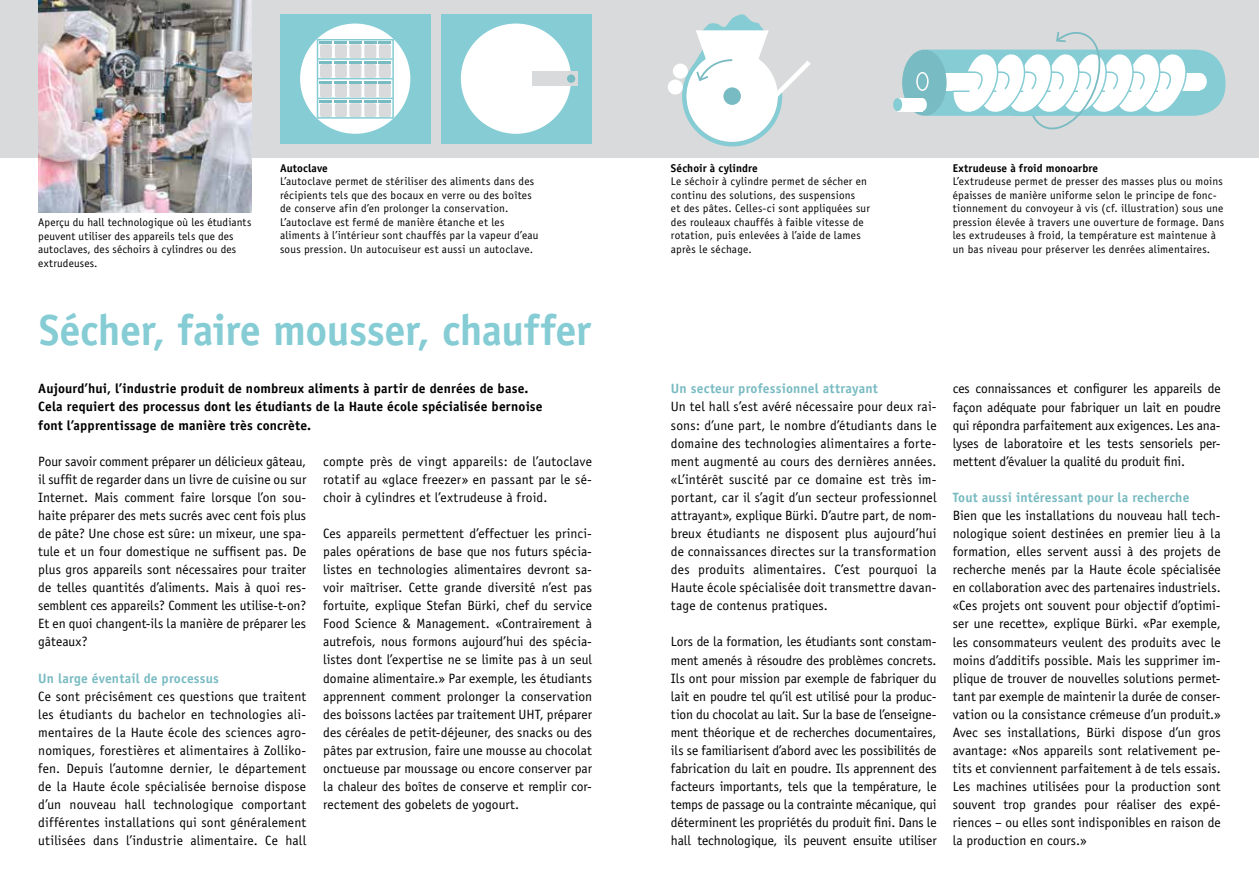
<style>
.page{position:relative;width:1259px;height:893px;background:#fff}
.page>*{position:absolute;margin:0;border:0;box-sizing:border-box;transform-origin:0 0}
.t1{font:700 43.5px "Officina Sans";letter-spacing:-.01em;color:#85ccd4}
.t2{font:13.5px/18.1px "Officina Sans";letter-spacing:.005em;color:#000;text-align:justify}
.t3{font:700 13.5px/18.1px "Officina Sans";letter-spacing:.01em;color:#000}
.t4{font:700 13.5px "Officina Sans";letter-spacing:.01em;color:#79bbc2}
.t5{font:11.25px/13.5px "Officina Sans";letter-spacing:.02em;color:#000}
.t6{font:700 11.25px "Officina Sans";letter-spacing:.01em;color:#000}
</style>
<div class="page">
<div style="left:0;top:0;width:629px;height:157px;background:#d9dadb"></div>
<div style="left:280px;top:14px;width:150px;height:130px;background:#85ccd4"></div>
<div style="left:300px;top:24px;width:110px;height:110px;background:#fff;border-radius:50%"></div>
<hr style="left:317px;top:78px;width:76px;height:1px;background:#85ccd4">
<hr style="left:317px;top:58px;width:76px;height:2px;background:#85ccd4">
<hr style="left:317px;top:98px;width:76px;height:1px;background:#85ccd4">
<div style="left:335px;top:44px;width:12px;height:14px;background:#d9dadb;border-radius:2px"></div>
<div style="left:320px;top:44px;width:12px;height:14px;background:#d9dadb;border-radius:2px"></div>
<div style="left:364px;top:44px;width:12px;height:14px;background:#d9dadb;border-radius:2px"></div>
<div style="left:349px;top:44px;width:12px;height:14px;background:#d9dadb;border-radius:2px"></div>
<div style="left:379px;top:44px;width:12px;height:14px;background:#d9dadb;border-radius:2px"></div>
<svg style="left:320px;top:42px;width:71px;height:2px"></svg>
<div style="left:335px;top:64px;width:12px;height:14px;background:#d9dadb;border-radius:2px"></div>
<div style="left:320px;top:64px;width:12px;height:14px;background:#d9dadb;border-radius:2px"></div>
<div style="left:364px;top:64px;width:12px;height:14px;background:#d9dadb;border-radius:2px"></div>
<div style="left:349px;top:64px;width:12px;height:14px;background:#d9dadb;border-radius:2px"></div>
<div style="left:379px;top:64px;width:12px;height:14px;background:#d9dadb;border-radius:2px"></div>
<svg style="left:320px;top:61px;width:71px;height:3px"></svg>
<div style="left:335px;top:84px;width:12px;height:14px;background:#d9dadb;border-radius:2px"></div>
<div style="left:320px;top:84px;width:12px;height:14px;background:#d9dadb;border-radius:2px"></div>
<div style="left:364px;top:84px;width:12px;height:14px;background:#d9dadb;border-radius:2px"></div>
<div style="left:349px;top:84px;width:12px;height:14px;background:#d9dadb;border-radius:2px"></div>
<div style="left:379px;top:84px;width:12px;height:14px;background:#d9dadb;border-radius:2px"></div>
<svg style="left:320px;top:81px;width:71px;height:3px"></svg>
<div style="left:335px;top:103px;width:12px;height:14px;background:#d9dadb;border-radius:2px"></div>
<div style="left:320px;top:103px;width:12px;height:14px;background:#d9dadb;border-radius:2px"></div>
<div style="left:364px;top:103px;width:12px;height:14px;background:#d9dadb;border-radius:2px"></div>
<div style="left:349px;top:103px;width:12px;height:14px;background:#d9dadb;border-radius:2px"></div>
<div style="left:379px;top:103px;width:12px;height:14px;background:#d9dadb;border-radius:2px"></div>
<svg style="left:320px;top:100px;width:71px;height:3px"></svg>
<div style="left:317px;top:39px;width:77px;height:80px;border:2px solid #85ccd4"></div>
<img style="left:38px;top:0;width:214px;height:213px">
<div style="left:441px;top:14px;width:150px;height:130px;background:#85ccd4"></div>
<div style="left:461px;top:24px;width:110px;height:110px;background:#fff;border-radius:50%"></div>
<div style="left:532px;top:72px;width:46px;height:14px;background:#d9dadb"></div>
<div style="left:567px;top:74px;width:8px;height:9px;background:#79bbc2;border-radius:50%"></div>
<div style="left:629px;top:0;width:630px;height:157px;background:#d9dadb"></div>
<div style="left:673px;top:64px;width:15px;height:15px;background:#fff;border-radius:50%"></div>
<div style="left:668px;top:80px;width:15px;height:15px;background:#fff;border-radius:50%"></div>
<svg style="left:680px;top:14px;width:131px;height:133px"></svg>
<div style="left:724px;top:89px;width:16px;height:15px;background:#79bbc2;border-radius:50%"></div>
<div style="left:902px;top:50px;width:44px;height:66px;background:#79bbc2;border-radius:50%"></div>
<div style="left:916px;top:72px;width:12px;height:19px;border:2px solid #fff;border-radius:50%"></div>
<div style="left:896px;top:98px;width:26px;height:13px;background:#fff"></div>
<div style="left:893px;top:98px;width:9px;height:13px;background:#85ccd4;border-radius:50%"></div>
<div style="left:918px;top:98px;width:9px;height:13px;background:#fff;border-radius:50%"></div>
<svg style="left:927px;top:32px;width:298px;height:98px"></svg>
<div style="left:1027px;top:112px;width:11px;height:4px;border:2px solid #85ccd4"></div>
<p class="t5" style="left:38px;top:216px;width:215px">Aperçu du hall technologique où les étudiants peuvent utiliser des appareils tels que des autoclaves, des séchoirs à cylindres ou des extrudeuses.</p>
<p class="t6" style="left:280px;top:161px;width:49px">Autoclave</p>
<p class="t5" style="left:280px;top:175px;width:260px">L’autoclave permet de stériliser des aliments dans des récipients tels que des bocaux en verre ou des boîtes de conserve afin d’en prolonger la conservation.<br>L’autoclave est fermé de manière étanche et les aliments à l’intérieur sont chauffés par la vapeur d’eau sous pression. Un autocuiseur est aussi un autoclave.</p>
<h1 class="t1" style="left:39px;top:303px;width:553px">Sécher, faire mousser, chauffer</h1>
<p class="t3" style="left:38px;top:379px;width:506px">Aujourd’hui, l’industrie produit de nombreux aliments à partir de denrées de base.<br>Cela requiert des processus dont les étudiants de la Haute école spécialisée bernoise font l’apprentissage de manière très concrète.</p>
<p class="t2" style="left:323px;top:452px;width:270px">compte près de vingt appareils: de l’autoclave rotatif au «glace freezer» en passant par le sé&shy;choir à cylindres et l’extrudeuse à froid.</p>
<p class="t2" style="left:323px;top:524px;width:270px">Ces appareils permettent d’effectuer les princi&shy;pales opérations de base que nos futurs spécia&shy;listes en technologies alimentaires devront sa&shy;voir maîtriser. Cette grande diversité n’est pas fortuite, explique Stefan Bürki, chef du service Food Science &amp; Management. «Contrairement à autrefois, nous formons aujourd’hui des spécia&shy;listes dont l’expertise ne se limite pas à un seul domaine alimentaire.» Par exemple, les étudiants apprennent comment prolonger la conservation des boissons lactées par traitement UHT, préparer des céréales de petit-déjeuner, des snacks ou des pâtes par extrusion, faire une mousse au chocolat onctueuse par moussage ou encore conserver par la chaleur des boîtes de conserve et remplir cor&shy;rectement des gobelets de yogourt.</p>
<p class="t2" style="left:38px;top:452px;width:269px">Pour savoir comment préparer un délicieux gâteau, il suffit de regarder dans un livre de cuisine ou sur Internet. Mais comment faire lorsque l’on sou&shy;haite préparer des mets sucrés avec cent fois plus de pâte? Une chose est sûre: un mixeur, une spa&shy;tule et un four domestique ne suffisent pas. De plus gros appareils sont nécessaires pour traiter de telles quantités d’aliments. Mais à quoi res&shy;semblent ces appareils? Comment les utilise-t-on?<br>Et en quoi changent-ils la manière de préparer les gâteaux?</p>
<p class="t4" style="left:38px;top:669px;width:182px">Un large éventail de processus</p>
<p class="t2" style="left:38px;top:687px;width:269px">Ce sont précisément ces questions que traitent les étudiants du bachelor en technologies ali&shy;mentaires de la Haute école des sciences agro&shy;nomiques, forestières et alimentaires à Zolliko&shy;fen. Depuis l’automne dernier, le département de la Haute école spécialisée bernoise dispose d’un nouveau hall technologique comportant différentes installations qui sont généralement utilisées dans l’industrie alimentaire. Ce hall</p>
<p class="t6" style="left:671px;top:161px;width:88px">Séchoir à cylindre</p>
<p class="t5" style="left:671px;top:175px;width:200px">Le séchoir à cylindre permet de sécher en continu des solutions, des suspensions<br>et des pâtes. Celles-ci sont appliquées sur des rouleaux chauffés à faible vitesse de rotation, puis enlevées à l’aide de lames après le séchage.</p>
<p class="t6" style="left:952px;top:161px;width:147px">Extrudeuse à froid monoarbre</p>
<p class="t5" style="left:952px;top:175px;width:273px">L’extrudeuse permet de presser des masses plus ou moins épaisses de manière uniforme selon le principe de fonc&shy;tionnement du convoyeur à vis (cf. illustration) sous une pression élevée à travers une ouverture de formage. Dans les extrudeuses à froid, la température est maintenue à un bas niveau pour préserver les denrées alimentaires.</p>
<p class="t4" style="left:671px;top:380px;width:208px">Un secteur professionnel attrayant</p>
<p class="t2" style="left:671px;top:398px;width:267px">Un tel hall s’est avéré nécessaire pour deux rai&shy;sons: d’une part, le nombre d’étudiants dans le domaine des technologies alimentaires a forte&shy;ment augmenté au cours des dernières années. «L’intérêt suscité par ce domaine est très im&shy;portant, car il s’agit d’un secteur professionnel attrayant», explique Bürki. D’autre part, de nom&shy;breux étudiants ne disposent plus aujourd’hui de connaissances directes sur la transformation des produits alimentaires. C’est pourquoi la Haute école spécialisée doit transmettre davan&shy;tage de contenus pratiques.</p>
<p class="t2" style="left:671px;top:633px;width:267px">Lors de la formation, les étudiants sont constam&shy;ment amenés à résoudre des problèmes concrets.<br>Ils ont pour mission par exemple de fabriquer du lait en poudre tel qu’il est utilisé pour la produc&shy;tion du chocolat au lait. Sur la base de l’enseigne&shy;ment théorique et de recherches documentaires, ils se familiarisent d’abord avec les possibilités de fabrication du lait en poudre. Ils apprennent des facteurs importants, tels que la température, le temps de passage ou la contrainte mécanique, qui déterminent les propriétés du produit fini. Dans le hall technologique, ils peuvent ensuite utiliser</p>
<p class="t2" style="left:952px;top:380px;width:269px">ces connaissances et configurer les appareils de façon adéquate pour fabriquer un lait en poudre qui répondra parfaitement aux exigences. Les ana&shy;lyses de laboratoire et les tests sensoriels per&shy;mettent d’évaluer la qualité du produit fini.</p>
<p class="t4" style="left:952px;top:489px;width:238px">Tout aussi intéressant pour la recherche</p>
<p class="t2" style="left:952px;top:506px;width:269px">Bien que les installations du nouveau hall tech&shy;nologique soient destinées en premier lieu à la formation, elles servent aussi à des projets de recherche menés par la Haute école spécialisée en collaboration avec des partenaires industriels. «Ces projets ont souvent pour objectif d’optimi&shy;ser une recette», explique Bürki. «Par exemple, les consommateurs veulent des produits avec le moins d’additifs possible. Mais les supprimer im&shy;plique de trouver de nouvelles solutions permet&shy;tant par exemple de maintenir la durée de conser&shy;vation ou la consistance crémeuse d’un produit.» Avec ses installations, Bürki dispose d’un gros avantage: «Nos appareils sont relativement pe&shy;tits et conviennent parfaitement à de tels essais.<br>Les machines utilisées pour la production sont souvent trop grandes pour réaliser des expé&shy;riences – ou elles sont indisponibles en raison de la production en cours.»</p>
</div>
